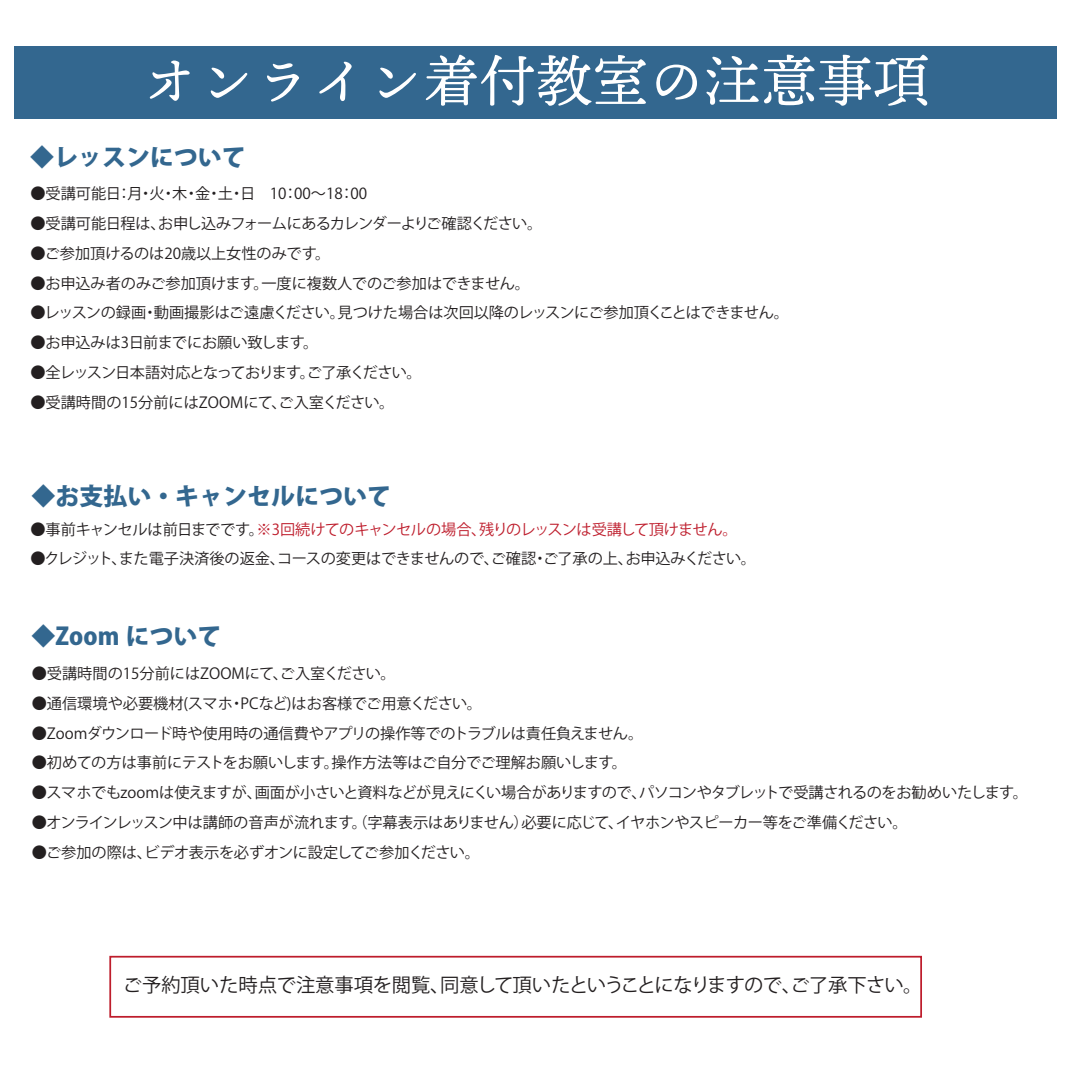
<style>
.page{position:relative;width:1072px;height:1089px;background:#fff}
.page>*{position:absolute;margin:0;border:0;box-sizing:border-box;transform-origin:0 0}
.t1{font:56.18px "Ten Mincho";color:#fff}
.t2{font:800 23.97px "Koz Go Pr 6 N";color:#33678f}
.t3{font:19.25px "Koz Go Pr 6 N";letter-spacing:-.02em;color:#231f20}
.t4{font:15.22px "Koz Go Pr 6 N";letter-spacing:-.02em;color:#231f20}
.t5{font:15.22px "Koz Go Pr 6 N";color:#231f20}
.t6{font:15.22px "Koz Go Pr 6 N";letter-spacing:-.04em;color:#be1d2c}
.t7{font:15.22px "Koz Go Pr 6 N";letter-spacing:-.05em;color:#231f20}
.t8{font:15.22px "Koz Go Pr 6 N";letter-spacing:-.07em;color:#231f20}
.s1{color:#231f20}
</style>
<div class="page">
<div style="left:15px;top:46px;width:1042px;height:72px;background:#33678f"></div>
<div style="left:109px;top:956px;width:813px;height:61px;border:2px solid #be1d2c"></div>
<h1 class="t1" style="left:142px;top:49px;width:788px">オンライン着付教室の注意事項</h1>
<h2 class="t2" style="left:30px;top:144px;width:217px">◆レッスンについて</h2>
<p class="t5" style="left:30px;top:185px;width:353px">●受講可能日：月・火・木・金・土・日　1 0：00～1 8：00　</p>
<p class="t7" style="left:30px;top:215px;width:513px">●受講可能日程は、お申し込みフォームにあるカレンダーよりご確認ください。</p>
<p class="t5" style="left:30px;top:245px;width:301px">●ご参加頂けるのは20歳以上女性のみです。</p>
<p class="t5" style="left:30px;top:274px;width:501px">●お申込み者のみご参加頂けます。一度に複数人でのご参加はできません。</p>
<p class="t4" style="left:30px;top:304px;width:760px">●レッスンの録画・動画撮影はご遠慮ください。見つけた場合は次回以降のレッスンにご参加頂くことはできません。</p>
<p class="t4" style="left:30px;top:334px;width:289px">●お申込みは3日前までにお願い致します。</p>
<p class="t8" style="left:30px;top:364px;width:393px">●全レッスン日本語対応となっております。ご了承ください。</p>
<p class="t5" style="left:30px;top:393px;width:365px">●受講時間の15分前にはZOOMにて、ご入室ください。</p>
<h2 class="t2" style="left:31px;top:482px;width:361px">◆お支払い・キャンセルについて</h2>
<p class="t6" style="left:30px;top:520px;width:709px"><span class="s1">●事前キャンセルは前日までです。</span>※3回続けてのキャンセルの場合、残りのレッスンは受講して頂けません。</p>
<p class="t4" style="left:30px;top:550px;width:727px">●クレジット、また電子決済後の返金、コースの変更はできませんので、ご確認・ご了承の上、お申込みください。</p>
<h2 class="t2" style="left:31px;top:622px;width:191px">◆Zoom について</h2>
<p class="t5" style="left:32px;top:665px;width:365px">●受講時間の15分前にはZOOMにて、ご入室ください。</p>
<p class="t5" style="left:32px;top:694px;width:452px">●通信環境や必要機材(スマホ・PCなど)はお客様でご用意ください。</p>
<p class="t4" style="left:32px;top:724px;width:613px">●Zoomダウンロード時や使用時の通信費やアプリの操作等でのトラブルは責任負えません。</p>
<p class="t4" style="left:32px;top:754px;width:597px">●初めての方は事前にテストをお願いします。操作方法等はご自分でご理解お願いします。</p>
<p class="t4" style="left:32px;top:784px;width:997px">●スマホでもzoomは使えますが、画面が小さいと資料などが見えにくい場合がありますので、パソコンやタブレットで受講されるのをお勧めいたします。</p>
<p class="t4" style="left:32px;top:813px;width:877px">●オンラインレッスン中は講師の音声が流れます。（字幕表示はありません）必要に応じて、イヤホンやスピーカー等をご準備ください。</p>
<p class="t4" style="left:32px;top:843px;width:449px">●ご参加の際は、ビデオ表示を必ずオンに設定してご参加ください。</p>
<p class="t3" style="left:123px;top:974px;width:801px">ご予約頂いた時点で注意事項を閲覧、同意して頂いたということになりますので、ご了承下さい。</p>
</div>
